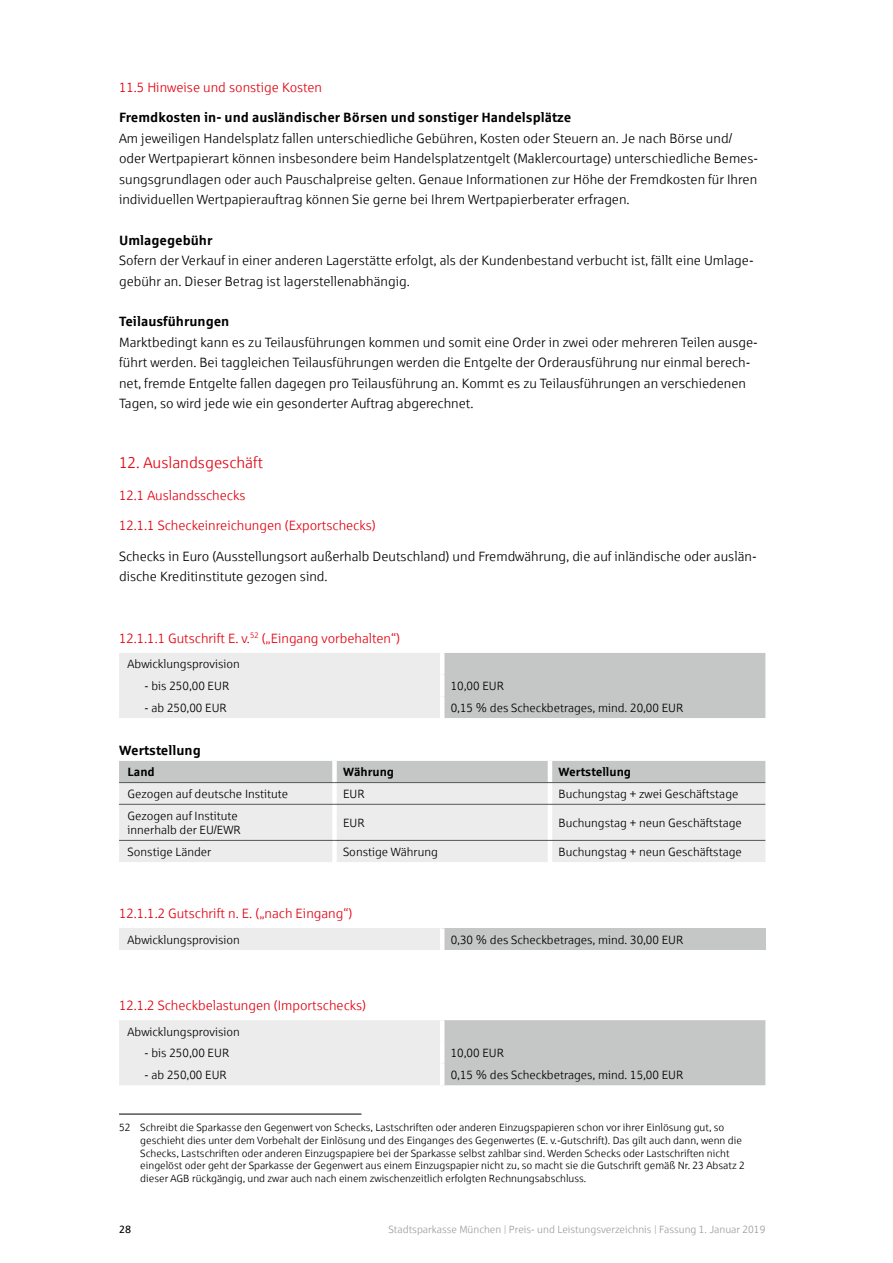
<style>
.page{position:relative;width:893px;height:1263px;background:#fff}
.page>*{position:absolute;margin:0;border:0;box-sizing:border-box;transform-origin:0 0}
.t1{font:15.75px "Sparkasse Lt Regular 2";color:#e3000f}
.t2{font:13.5px/20.4px "Sparkasse Lt Regular 2";color:#000}
.t3{font:13.5px "Sparkasse Lt Regular 2";color:#e3000f}
.t4{font:700 13.5px "Sparkasse Rg";color:#000}
.t5{font:12px/14.4px "Sparkasse Lt Regular 2";color:#000}
.t6{font:700 12px "Sparkasse Rg";color:#000}
.t7{font:12px "Sparkasse Lt";color:#000}
.t8{font:10.5px/12.6px "Sparkasse Lt Regular 2";color:#000}
.t9{font:10.5px "Sparkasse Lt";color:#9c9d9d}
.t10{font:10.5px "Sparkasse Rg";color:#000}
</style>
<div class="page">
<svg style="left:119px;top:653px;width:646px;height:65px;background:#d8d9d9"></svg>
<hr style="left:440px;top:653px;width:4px;height:22px;background:#fff">
<hr style="left:440px;top:675px;width:4px;height:21px;background:#fff">
<hr style="left:440px;top:696px;width:4px;height:22px;background:#fff">
<div style="left:119px;top:761px;width:646px;height:21px;background:#c5c6c6"></div>
<div style="left:119px;top:783px;width:646px;height:79px;background:#ececed"></div>
<div style="left:332px;top:761px;width:5px;height:21px;background:#fff"></div>
<hr style="left:548px;top:761px;width:4px;height:21px;background:#fff">
<div style="left:332px;top:783px;width:5px;height:21px;background:#fff"></div>
<hr style="left:548px;top:783px;width:4px;height:21px;background:#fff">
<div style="left:332px;top:804px;width:5px;height:36px;background:#fff"></div>
<hr style="left:548px;top:804px;width:4px;height:36px;background:#fff">
<div style="left:332px;top:841px;width:5px;height:21px;background:#fff"></div>
<hr style="left:548px;top:841px;width:4px;height:21px;background:#fff">
<hr style="left:119px;top:782px;width:215px;height:1px;background:#565656">
<hr style="left:334px;top:782px;width:216px;height:1px;background:#565656">
<hr style="left:550px;top:782px;width:215px;height:1px;background:#565656">
<hr style="left:119px;top:804px;width:215px;height:1px;background:#565656">
<hr style="left:334px;top:804px;width:216px;height:1px;background:#565656">
<hr style="left:550px;top:804px;width:215px;height:1px;background:#565656">
<hr style="left:119px;top:840px;width:215px;height:1px;background:#565656">
<hr style="left:334px;top:840px;width:216px;height:1px;background:#565656">
<hr style="left:550px;top:840px;width:215px;height:1px;background:#565656">
<div style="left:119px;top:928px;width:323px;height:22px;background:#ececed"></div>
<div style="left:442px;top:928px;width:323px;height:22px;background:#c5c6c6"></div>
<hr style="left:440px;top:928px;width:4px;height:22px;background:#fff">
<svg style="left:119px;top:1020px;width:646px;height:65px;background:#d8d9d9"></svg>
<hr style="left:440px;top:1020px;width:4px;height:22px;background:#fff">
<hr style="left:440px;top:1042px;width:4px;height:21px;background:#fff">
<hr style="left:440px;top:1063px;width:4px;height:22px;background:#fff">
<hr style="left:119px;top:1114px;width:242px;height:1px;background:#000">
<p class="t3" style="left:119px;top:79px;width:205px">11.5 Hinweise und sonstige Kosten</p>
<p class="t4" style="left:119px;top:109px;width:454px">Fremdkosten in- und ausländischer Börsen und sonstiger Handelsplätze</p>
<p class="t2" style="left:119px;top:128px;width:641px">Am jeweiligen Handelsplatz fallen unterschiedliche Gebühren, Kosten oder Steuern an. Je nach Börse und/ oder Wertpapierart können insbesondere beim Handelsplatzentgelt (Maklercourtage) unterschiedliche Bemes&shy;sungsgrundlagen oder auch Pauschalpreise gelten. Genaue Informationen zur Höhe der Fremdkosten für Ihren individuellen Wertpapierauftrag können Sie gerne bei Ihrem Wertpapierberater erfragen.</p>
<p class="t4" style="left:119px;top:231px;width:95px">Umlagegebühr</p>
<p class="t2" style="left:119px;top:250px;width:636px">Sofern der Verkauf in einer anderen Lagerstätte erfolgt, als der Kundenbestand verbucht ist, fällt eine Umlage&shy;gebühr an. Dieser Betrag ist lagerstellenabhängig.</p>
<p class="t4" style="left:119px;top:313px;width:112px">Teilausführungen</p>
<p class="t2" style="left:119px;top:332px;width:640px">Marktbedingt kann es zu Teilausführungen kommen und somit eine Order in zwei oder mehreren Teilen ausge&shy;führt werden. Bei taggleichen Teilausführungen werden die Entgelte der Orderausführung nur einmal berech&shy;net, fremde Entgelte fallen dagegen pro Teilausführung an. Kommt es zu Teilausführungen an verschiedenen Tagen, so wird jede wie ein gesonderter Auftrag abgerechnet.</p>
<p class="t1" style="left:119px;top:453px;width:146px">12. Auslandsgeschäft</p>
<p class="t3" style="left:119px;top:487px;width:128px">12.1 Auslandsschecks</p>
<p class="t3" style="left:119px;top:518px;width:258px">12.1.1 Scheckeinreichungen (Exportschecks)</p>
<p class="t2" style="left:119px;top:546px;width:639px">Schecks in Euro (Ausstellungsort außerhalb Deutschland) und Fremdwährung, die auf inländische oder auslän&shy;dische Kreditinstitute gezogen sind.</p>
<p class="t3" style="left:119px;top:630px;width:283px">12.1.1.1 Gutschrift E. v.<sup>52</sup> („Eingang vorbehalten“)</p>
<p class="t5" style="left:128px;top:657px;width:114px">Abwicklungsprovision</p>
<p class="t5" style="left:145px;top:678px;width:86px">- bis 250,00 EUR</p>
<p class="t5" style="left:451px;top:678px;width:55px">10,00 EUR</p>
<p class="t5" style="left:145px;top:700px;width:84px">- ab 250,00 EUR</p>
<p class="t5" style="left:451px;top:700px;width:234px">0,15 % des Scheckbetrages, mind. 20,00 EUR</p>
<p class="t4" style="left:119px;top:741px;width:83px">Wertstellung</p>
<p class="t6" style="left:128px;top:764px;width:29px">Land</p>
<p class="t6" style="left:343px;top:764px;width:53px">Währung</p>
<p class="t6" style="left:558px;top:764px;width:74px">Wertstellung</p>
<p class="t5" style="left:128px;top:786px;width:162px">Gezogen auf deutsche Institute</p>
<p class="t7" style="left:343px;top:787px;width:23px">EUR</p>
<p class="t5" style="left:558px;top:786px;width:181px">Buchungstag + zwei Geschäftstage</p>
<p class="t5" style="left:128px;top:808px;width:115px">Gezogen auf Institute innerhalb der EU/EWR</p>
<p class="t7" style="left:343px;top:815px;width:23px">EUR</p>
<p class="t5" style="left:558px;top:815px;width:185px">Buchungstag + neun Geschäftstage</p>
<p class="t5" style="left:128px;top:844px;width:85px">Sonstige Länder</p>
<p class="t5" style="left:343px;top:844px;width:96px">Sonstige Währung</p>
<p class="t5" style="left:558px;top:844px;width:185px">Buchungstag + neun Geschäftstage</p>
<p class="t3" style="left:119px;top:905px;width:235px">12.1.1.2 Gutschrift n. E. („nach Eingang“)</p>
<p class="t5" style="left:128px;top:932px;width:114px">Abwicklungsprovision</p>
<p class="t5" style="left:451px;top:932px;width:234px">0,30 % des Scheckbetrages, mind. 30,00 EUR</p>
<p class="t3" style="left:119px;top:997px;width:249px">12.1.2 Scheckbelastungen (Importschecks)</p>
<p class="t5" style="left:128px;top:1024px;width:114px">Abwicklungsprovision</p>
<p class="t5" style="left:145px;top:1045px;width:86px">- bis 250,00 EUR</p>
<p class="t5" style="left:451px;top:1045px;width:55px">10,00 EUR</p>
<p class="t5" style="left:145px;top:1067px;width:84px">- ab 250,00 EUR</p>
<p class="t5" style="left:451px;top:1067px;width:234px">0,15 % des Scheckbetrages, mind. 15,00 EUR</p>
<p class="t8" style="left:140px;top:1121px;width:606px;text-indent:-21px">52 Schreibt die Sparkasse den Gegenwert von Schecks, Lastschriften oder anderen Einzugspapieren schon vor ihrer Einlösung gut, so geschieht dies unter dem Vorbehalt der Einlösung und des Einganges des Gegenwertes (E. v.-Gutschrift). Das gilt auch dann, wenn die Schecks, Lastschriften oder anderen Einzugspapiere bei der Sparkasse selbst zahlbar sind. Werden Schecks oder Lastschriften nicht eingelöst oder geht der Sparkasse der Gegenwert aus einem Einzugspapier nicht zu, so macht sie die Gutschrift gemäß Nr. 23 Absatz 2 dieser AGB rückgängig, und zwar auch nach einem zwischenzeitlich erfolgten Rechnungsabschluss.</p>
<p class="t10" style="left:119px;top:1222px;width:14px">28</p>
<p class="t9" style="left:388px;top:1223px;width:378px">Stadtsparkasse München | Preis- und Leistungsverzeichnis | Fassung 1. Januar 2019</p>
</div>
